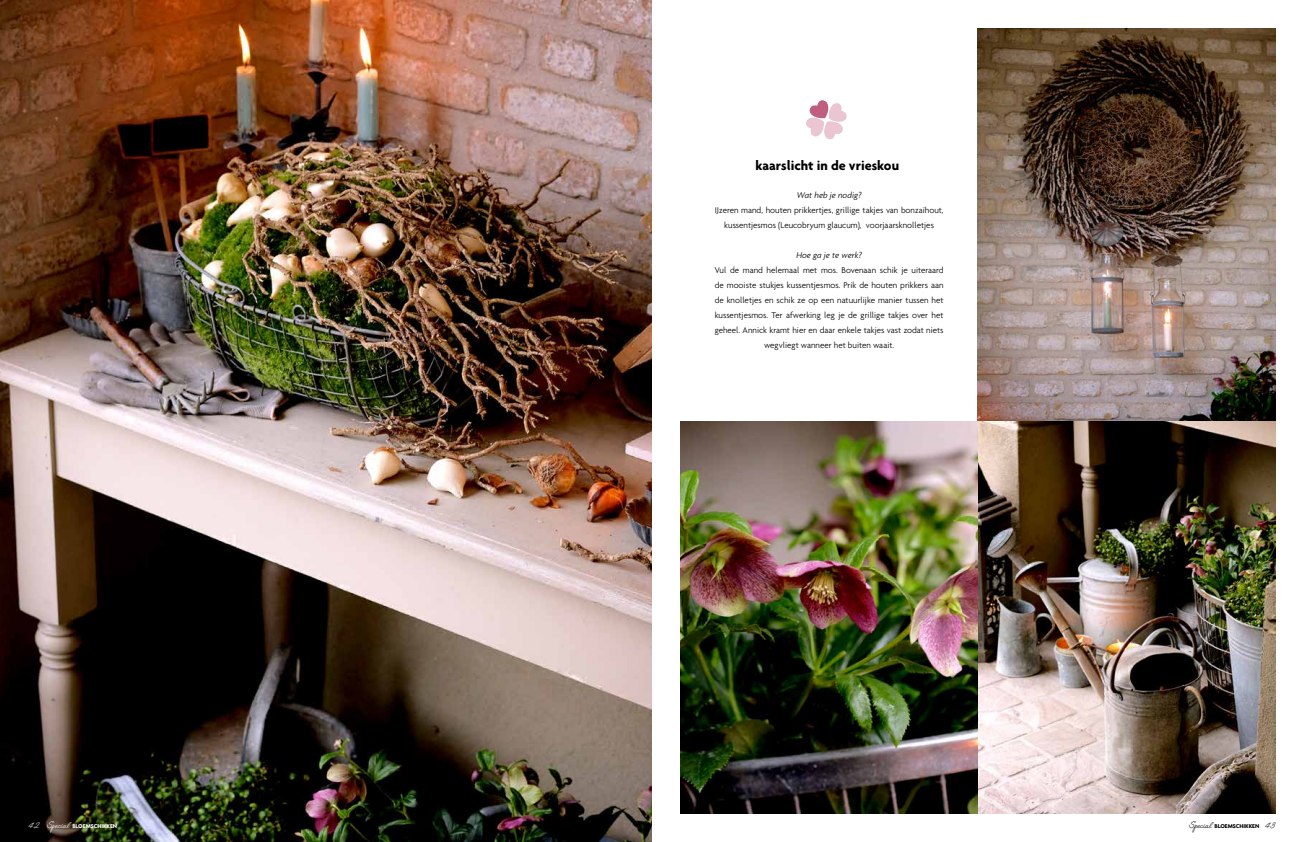
<style>
.page{position:relative;width:1304px;height:842px;background:#fff}
.page>*{position:absolute;margin:0;border:0;box-sizing:border-box;transform-origin:0 0}
.t1{font:700 14px "Agenda";color:#000}
.t2{font:300 9px/15px "Agenda";color:#000;text-align:center}
.t3{font:italic 300 9px "Agenda";color:#000}
.t4{font:700 6px "Agenda";color:#fff}
.t5{font:700 6px "Agenda";color:#000}
.s1{font-family:"Angelface";font-weight:400;font-size:12px}
</style>
<div class="page">
<img style="left:0;top:0;width:652px;height:842px">
<img style="left:978px;top:28px;width:298px;height:786px">
<img style="left:680px;top:421px;width:298px;height:393px">
<svg style="left:806px;top:100px;width:41px;height:39px"></svg>
<h1 class="t1" style="left:755px;top:157px;width:145px">kaarslicht in de vrieskou</h1>
<p class="t3" style="left:797px;top:190px;width:66px">Wat heb je nodig?</p>
<p class="t2" style="left:715px;top:203px;width:230px">IJzeren mand, houten prikkertjes, grillige takjes van bonzaïhout, kussentjesmos (Leucobryum glaucum), voorjaarsknolletjes</p>
<p class="t3" style="left:796px;top:250px;width:67px">Hoe ga je te werk?</p>
<p class="t2" style="left:715px;top:263px;width:230px">Vul de mand helemaal met mos. Bovenaan schik je uiteraard de mooiste stukjes kussentjesmos. Prik de houten prikkers aan de knolletjes en schik ze op een natuurlijke manier tussen het kussentjesmos. Ter afwerking leg je de grillige takjes over het geheel. Annick kramt hier en daar enkele takjes vast zodat niets wegvliegt wanneer het buiten waait.</p>
<p class="t4" style="left:28px;top:822px;width:90px"><span class="s1">42 Special</span> BLOEMSCHIKKEN</p>
<p class="t5" style="left:1189px;top:822px;width:88px"><span class="s1">Special</span> BLOEMSCHIKKEN <span class="s1">43</span></p>
</div>
